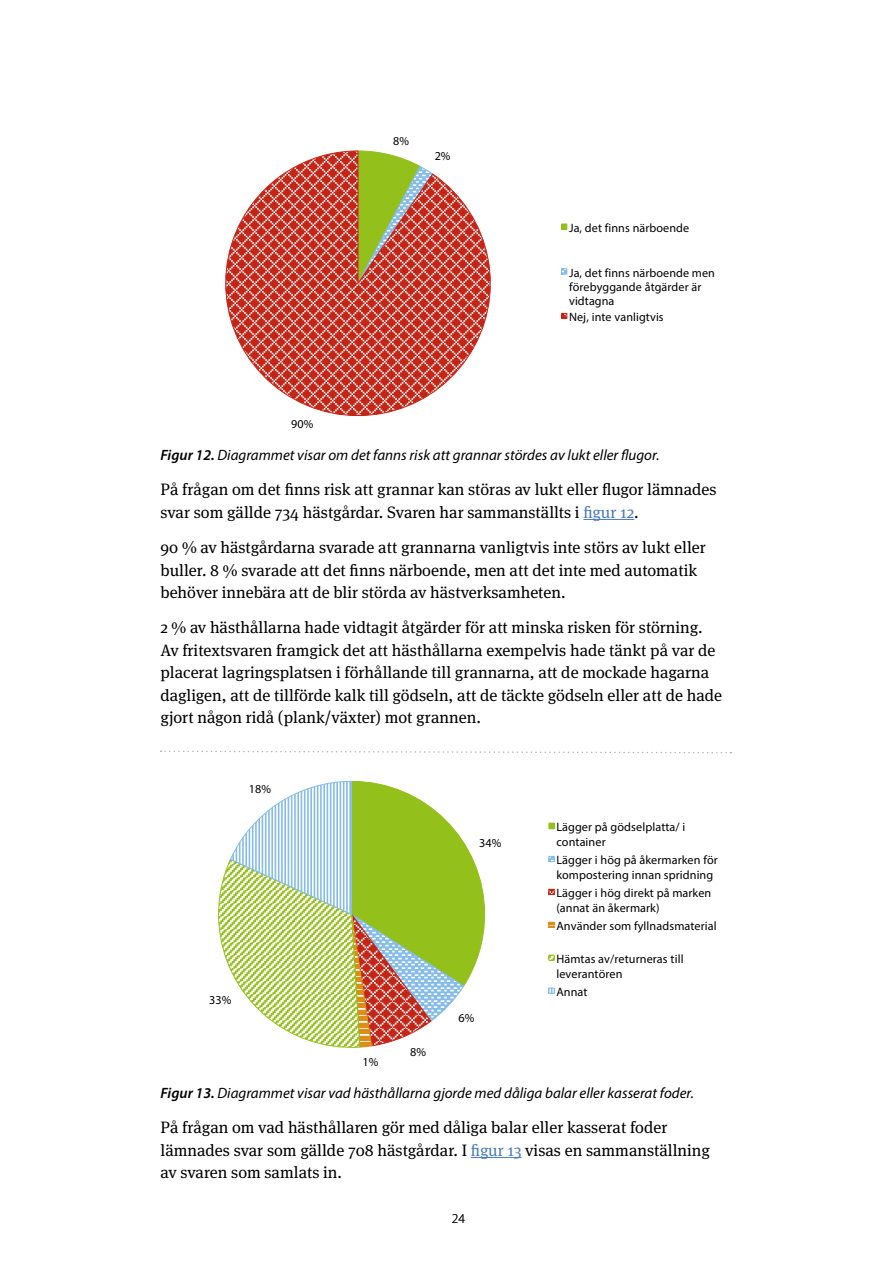
<style>
.page{position:relative;width:893px;height:1263px;background:#fff}
.page>*{position:absolute;margin:0;border:0;box-sizing:border-box;transform-origin:0 0}
.Brödtext{font:16.5px/22.5px "Meta Serif Pro";color:#000}
.Figurrubrik{font:italic 15px "Myriad Pro";color:#000}
.t1{font:300 13.5px "Myriad Pro";color:#000}
.t2{font:12.15px/14.4px "Myriad Pro";letter-spacing:.01em;color:#000}
.s1{font-weight:600}
.s2{color:#4c7cba}
</style>
<div class="page">
<hr style="left:583px;top:519px;width:51px;height:1px;background:#4c7cba">
<hr style="left:471px;top:1157px;width:51px;height:1px;background:#4c7cba">
<svg style="left:225px;top:151px;width:266px;height:265px"></svg>
<svg style="left:561px;top:224px;width:6px;height:6px"></svg>
<svg style="left:561px;top:269px;width:6px;height:5px"></svg>
<svg style="left:561px;top:313px;width:6px;height:6px"></svg>
<svg style="left:218px;top:781px;width:267px;height:267px"></svg>
<svg style="left:549px;top:823px;width:5px;height:6px"></svg>
<svg style="left:549px;top:856px;width:5px;height:6px"></svg>
<svg style="left:549px;top:889px;width:5px;height:6px"></svg>
<svg style="left:549px;top:922px;width:5px;height:6px"></svg>
<svg style="left:549px;top:955px;width:5px;height:5px"></svg>
<svg style="left:549px;top:988px;width:5px;height:5px"></svg>
<svg style="left:161px;top:750px;width:570px;height:4px"></svg>
<p class="t2" style="left:393px;top:133px;width:17px">8%</p>
<p class="t2" style="left:435px;top:149px;width:17px">2%</p>
<p class="t2" style="left:291px;top:417px;width:24px">90%</p>
<p class="t2" style="left:569px;top:221px;width:122px">Ja, det finns närboende</p>
<p class="t2" style="left:569px;top:265px;width:147px">Ja, det finns närboende men förebyggande åtgärder är vidtagna</p>
<p class="t2" style="left:569px;top:310px;width:96px">Nej, inte vanligtvis</p>
<p class="Figurrubrik" style="left:161px;top:446px;width:500px"><span class="s1">Figur 12.</span> Diagrammet visar om det fanns risk att grannar stördes av lukt eller flugor.</p>
<p class="Brödtext" style="left:161px;top:477px;width:558px">På frågan om det finns risk att grannar kan störas av lukt eller flugor lämnades svar som gällde 734 hästgårdar. Svaren har sammanställts i <span class="s2">figur 12</span>.</p>
<p class="Brödtext" style="left:161px;top:535px;width:547px">90 % av hästgårdarna svarade att grannarna vanligtvis inte störs av lukt eller buller. 8 % svarade att det finns närboende, men att det inte med automatik behöver innebära att de blir störda av hästverksamheten.</p>
<p class="Brödtext" style="left:161px;top:615px;width:563px">2 % av hästhållarna hade vidtagit åtgärder för att minska risken för störning.<br>Av fritextsvaren framgick det att hästhållarna exempelvis hade tänkt på var de placerat lagringsplatsen i förhållande till grannarna, att de mockade hagarna dagligen, att de tillförde kalk till gödseln, att de täckte gödseln eller att de hade gjort någon ridå (plank/växter) mot grannen.</p>
<p class="t2" style="left:249px;top:781px;width:24px">18%</p>
<p class="t2" style="left:209px;top:992px;width:24px">33%</p>
<p class="t2" style="left:479px;top:835px;width:24px">34%</p>
<p class="t2" style="left:363px;top:1054px;width:17px">1%</p>
<p class="t2" style="left:410px;top:1044px;width:17px">8%</p>
<p class="t2" style="left:459px;top:1010px;width:17px">6%</p>
<p class="t2" style="left:556px;top:820px;width:131px">Lägger på gödselplatta/ i container</p>
<p class="t2" style="left:556px;top:853px;width:163px">Lägger i hög på åkermarken för kompostering innan spridning</p>
<p class="t2" style="left:556px;top:885px;width:157px">Lägger i hög direkt på marken (annat än åkermark)</p>
<p class="t2" style="left:556px;top:919px;width:162px">Använder som fyllnadsmaterial</p>
<p class="t2" style="left:556px;top:952px;width:129px">Hämtas av/returneras till leverantören</p>
<p class="t2" style="left:556px;top:984px;width:33px">Annat</p>
<p class="Figurrubrik" style="left:161px;top:1084px;width:535px"><span class="s1">Figur 13.</span> Diagrammet visar vad hästhållarna gjorde med dåliga balar eller kasserat foder.</p>
<p class="Brödtext" style="left:161px;top:1115px;width:551px">På frågan om vad hästhållaren gör med dåliga balar eller kasserat foder lämnades svar som gällde 708 hästgårdar. I <span class="s2">figur 13</span> visas en sammanställning av svaren som samlats in.</p>
<p class="t1" style="left:452px;top:1210px;width:15px">24</p>
</div>
